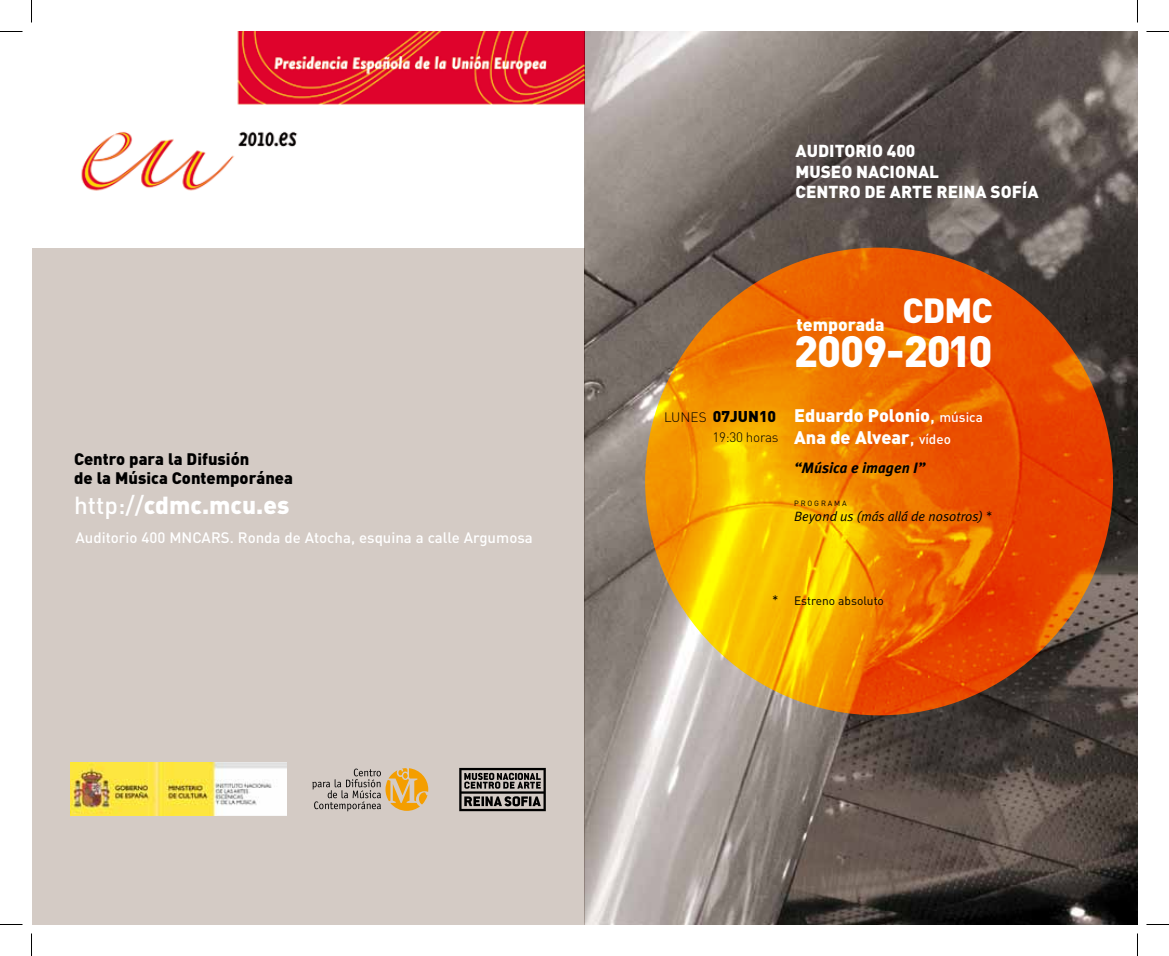
<style>
.page{position:relative;width:1169px;height:956px;background:#fff}
.page>*{position:absolute;margin:0;border:0;box-sizing:border-box;transform-origin:0 0}
.t1{font:900 43.35px "DIN";letter-spacing:-.025em;color:#fff}
.t2{font:900 34.5px "DIN";color:#fff}
.t3{font:900 24.3px "DIN";color:#fff}
.t4{font:900 18px/21.6px "DIN";color:#fff}
.t5{font:900 17.55px "DIN";color:#fff}
.t6{font:900 17.1px/20.5px "DIN";color:#fff}
.t7{font:900 16.5px/19.8px "DIN";color:#000}
.t8{font:900 15.45px "DIN";color:#000}
.t9{font:500 15px "DIN";color:#fff}
.t10{font:italic 700 15px "Meta Plus";color:#000}
.t11{font:italic 13.5px "Meta Plus Normal";color:#000}
.t12{font:300 13.5px "DIN";letter-spacing:-.02em;color:#000}
.t13{font:12px "DIN";color:#000}
.t14{font:7.5px "DIN";letter-spacing:.25em;color:#000}
.s1{font-weight:500}
.s2{font-weight:300;font-size:13.5px}
.s3{font-weight:500;font-size:13.5px}
.s4{font-family:"DIN";font-style:normal}
.s5{font-size:13.5px}
</style>
<div class="page">
<div style="left:32px;top:248px;width:552px;height:676px;background:#d4cbc5"></div>
<img style="left:70px;top:762px;width:216px;height:54px">
<svg style="left:312px;top:768px;width:116px;height:43px"></svg>
<svg style="left:459px;top:768px;width:87px;height:43px"></svg>
<img style="left:81px;top:32px;width:503px;height:159px">
<img style="left:584px;top:32px;width:553px;height:892px">
<svg style="left:645px;top:248px;width:468px;height:467px;background:#ee7600"></svg>
<svg style="left:0;top:31px;width:22px;height:1px"></svg>
<svg style="left:1146px;top:31px;width:23px;height:1px"></svg>
<svg style="left:0;top:924px;width:22px;height:1px"></svg>
<svg style="left:1146px;top:924px;width:23px;height:1px"></svg>
<svg style="left:31px;top:0;width:1px;height:23px"></svg>
<svg style="left:31px;top:933px;width:1px;height:23px"></svg>
<svg style="left:1137px;top:0;width:1px;height:23px"></svg>
<svg style="left:1137px;top:933px;width:1px;height:23px"></svg>
<p class="t7" style="left:74px;top:448px;width:220px">Centro para la Difusión<br>de la Música Contemporánea</p>
<h3 class="t3" style="left:74px;top:489px;width:217px"><span class="s1">http://</span>cdmc.mcu.es</h3>
<p class="t9" style="left:76px;top:528px;width:459px">Auditorio 400 MNCARS. Ronda de Atocha, esquina a calle Argumosa</p>
<p class="t6" style="left:795px;top:140px;width:242px">Auditorio 400<br>Museo Nacional<br>Centro de Arte Reina Sofía</p>
<h2 class="t2" style="left:902px;top:288px;width:91px">CDMC</h2>
<h1 class="t1" style="left:794px;top:323px;width:200px">2009-2010</h1>
<p class="t5" style="left:796px;top:313px;width:90px">temporada</p>
<p class="t8" style="left:664px;top:407px;width:114px"><span class="s2">LUNES</span> 07JUN10</p>
<p class="t12" style="left:712px;top:429px;width:68px">19:30 horas</p>
<p class="t4" style="left:794px;top:404px;width:190px">Eduardo Polonio<span class="s1">,</span> <span class="s3">música<br></span>Ana de Alvear<span class="s1">,</span> <span class="s3">vídeo</span></p>
<p class="t10" style="left:794px;top:459px;width:133px">“Música e imagen I”</p>
<p class="t14" style="left:794px;top:498px;width:54px">PROGRAMA</p>
<p class="t11" style="left:794px;top:509px;width:200px">Beyond us (más allá de nosotros) <span class="s4">*</span></p>
<p class="t13" style="left:772px;top:593px;width:113px"><span class="s5">*</span> Estreno absoluto</p>
</div>
